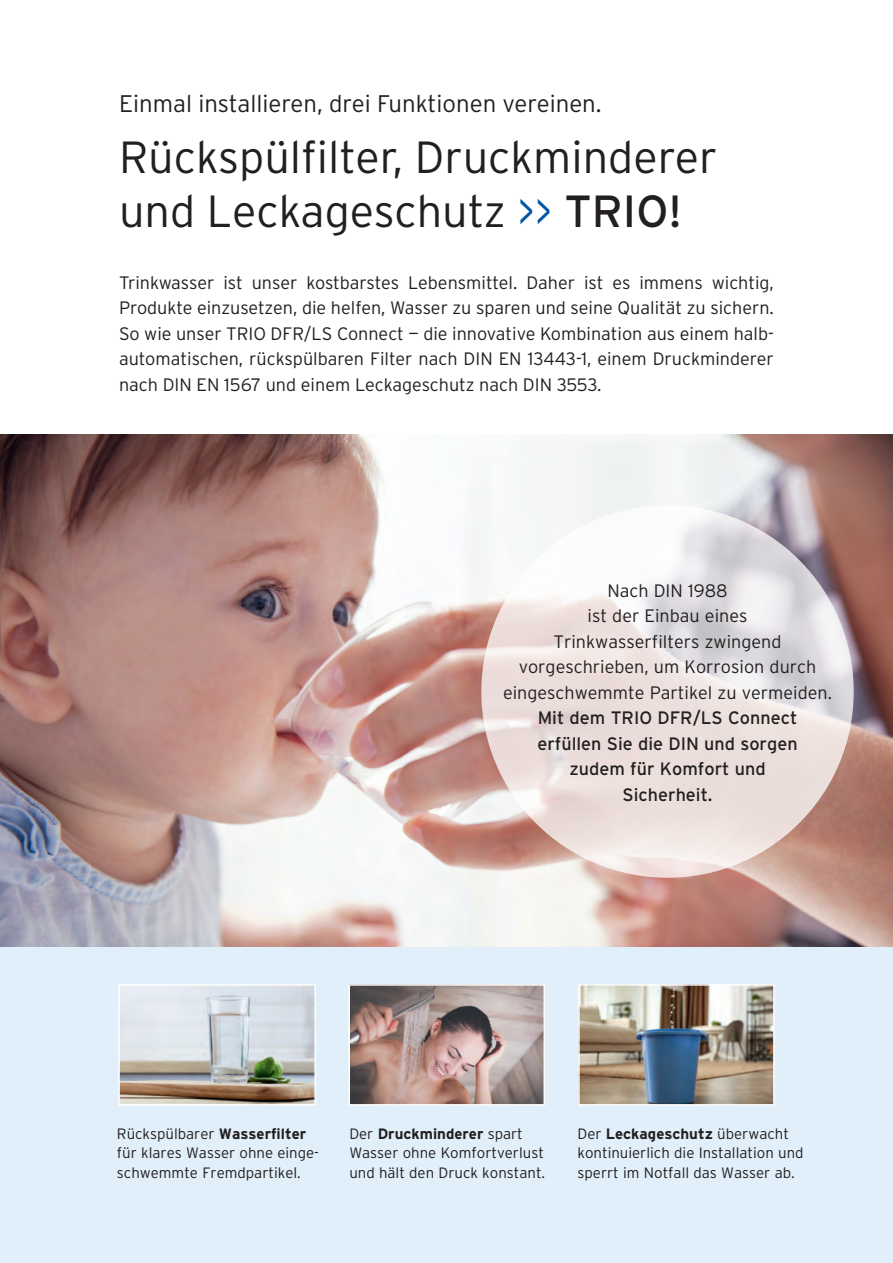
<style>
.page{position:relative;width:893px;height:1263px;background:#fff}
.page>*{position:absolute;margin:0;border:0;box-sizing:border-box;transform-origin:0 0}
.t1{font:300 45px "Interstate";color:#231f20}
.t2{font:300 24px "Interstate";color:#231f20}
.t3{font:300 18px/25.5px "Interstate";color:#231f20;text-align:justify}
.t4{font:18px "Interstate";color:#231f20}
.t5{font:300 15px/19.5px "Interstate";color:#231f20}
.s1{color:#0154a6}
.s2{font-weight:400}
.s3{font-weight:700}
</style>
<div class="page">
<div style="left:0;top:946px;width:893px;height:317px;background:#e0eff9"></div>
<img style="left:0;top:434px;width:893px;height:512px">
<img style="left:121px;top:987px;width:192px;height:115px">
<div style="left:118px;top:984px;width:198px;height:121px;border:2px solid #fff"></div>
<img style="left:351px;top:987px;width:191px;height:115px">
<div style="left:348px;top:984px;width:197px;height:121px;border:2px solid #fff"></div>
<img style="left:581px;top:987px;width:191px;height:115px">
<div style="left:578px;top:984px;width:197px;height:121px;border:2px solid #fff"></div>
<svg style="left:481px;top:505px;width:373px;height:373px;fill:#ecdfdd"></svg>
<p class="t2" style="left:119px;top:90px;width:484px">Einmal installieren, drei Funktionen vereinen.</p>
<p class="t1" style="left:119px;top:132px;width:600px">Rückspülfilter, Druckminderer</p>
<p class="t1" style="left:119px;top:186px;width:564px">und Leckageschutz <span class="s1">&gt;&gt;</span> <span class="s2">TRIO!</span></p>
<p class="t3" style="left:119px;top:269px;width:656px">Trinkwasser ist unser kostbarstes Lebensmittel. Daher ist es immens wichtig, Produkte einzusetzen, die helfen, Wasser zu sparen und seine Qualität zu sichern.<br>So wie unser TRIO DFR/LS Connect — die innovative Kombination aus einem halb&shy;automatischen, rückspülbaren Filter nach DIN EN 13443-1, einem Druckminderer nach DIN EN 1567 und einem Leckageschutz nach DIN 3553.</p>
<p class="t3" style="left:607px;top:578px;width:122px">Nach DIN 1988</p>
<p class="t3" style="left:587px;top:603px;width:162px">ist der Einbau eines</p>
<p class="t3" style="left:553px;top:629px;width:229px">Trinkwasserfilters zwingend</p>
<p class="t3" style="left:519px;top:654px;width:299px">vorgeschrieben, um Korrosion durch</p>
<p class="t3" style="left:503px;top:680px;width:331px;text-align:center">eingeschwemmte Partikel zu vermeiden.<br><span class="s2">Mit dem TRIO DFR/LS Connect</span></p>
<p class="t4" style="left:537px;top:733px;width:262px">erfüllen Sie die DIN und sorgen</p>
<p class="t4" style="left:569px;top:759px;width:198px">zudem für Komfort und</p>
<p class="t4" style="left:622px;top:784px;width:92px">Sicherheit.</p>
<p class="t5" style="left:117px;top:1123px;width:204px">Rückspülbarer <span class="s3">Wasserfilter </span>für klares Wasser ohne einge&shy;schwemmte Fremdpartikel.</p>
<p class="t5" style="left:349px;top:1123px;width:197px">Der <span class="s3">Druckminderer</span> spart<br>Wasser ohne Komfortverlust und hält den Druck konstant.</p>
<p class="t5" style="left:577px;top:1123px;width:228px">Der <span class="s3">Leckageschutz</span> überwacht kontinuierlich die Installation und sperrt im Notfall das Wasser ab.</p>
</div>
